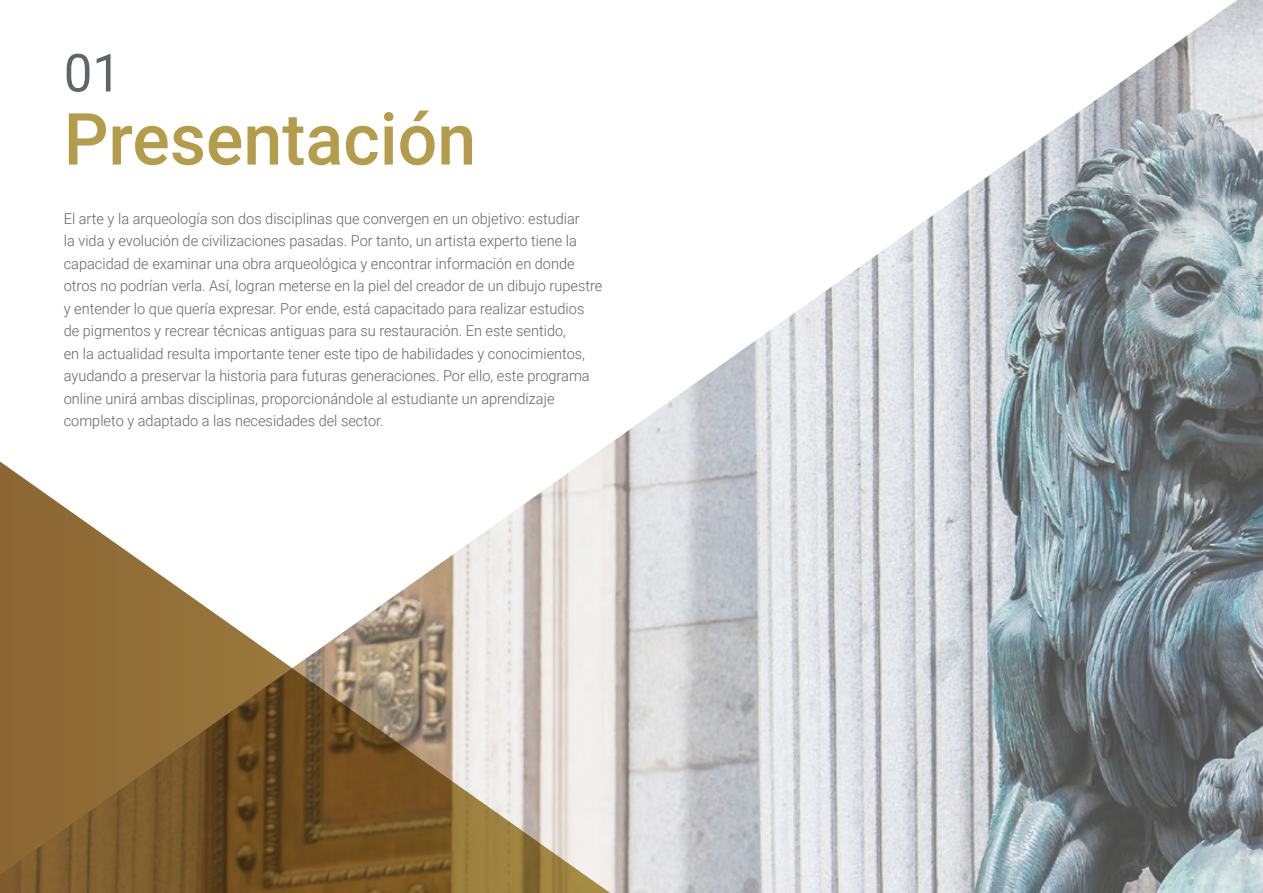
<style>
.page{position:relative;width:1263px;height:893px;background:#fff}
.page>*{position:absolute;margin:0;border:0;box-sizing:border-box;transform-origin:0 0}
.t1{font:500 72px "Roboto";color:#b49c4b}
.t2{font:52.5px "Roboto";color:#61646a}
.t3{font:300 15px/22.5px "Roboto";color:#61646a}
</style>
<div class="page">
<img style="left:607px;top:0;width:656px;height:893px">
<svg style="left:0;top:446px;width:640px;height:447px"></svg>
<h2 class="t2" style="left:64px;top:36px;width:59px">01</h2>
<h1 class="t1" style="left:64px;top:89px;width:414px">Presentación</h1>
<p class="t3" style="left:64px;top:207px;width:540px">El arte y la arqueología son dos disciplinas que convergen en un objetivo: estudiar<br>la vida y evolución de civilizaciones pasadas. Por tanto, un artista experto tiene la capacidad de examinar una obra arqueológica y encontrar información en donde otros no podrían verla. Así, logran meterse en la piel del creador de un dibujo rupestre y entender lo que quería expresar. Por ende, está capacitado para realizar estudios de pigmentos y recrear técnicas antiguas para su restauración. En este sentido,<br>en la actualidad resulta importante tener este tipo de habilidades y conocimientos, ayudando a preservar la historia para futuras generaciones. Por ello, este programa online unirá ambas disciplinas, proporcionándole al estudiante un aprendizaje completo y adaptado a las necesidades del sector.</p>
</div>
